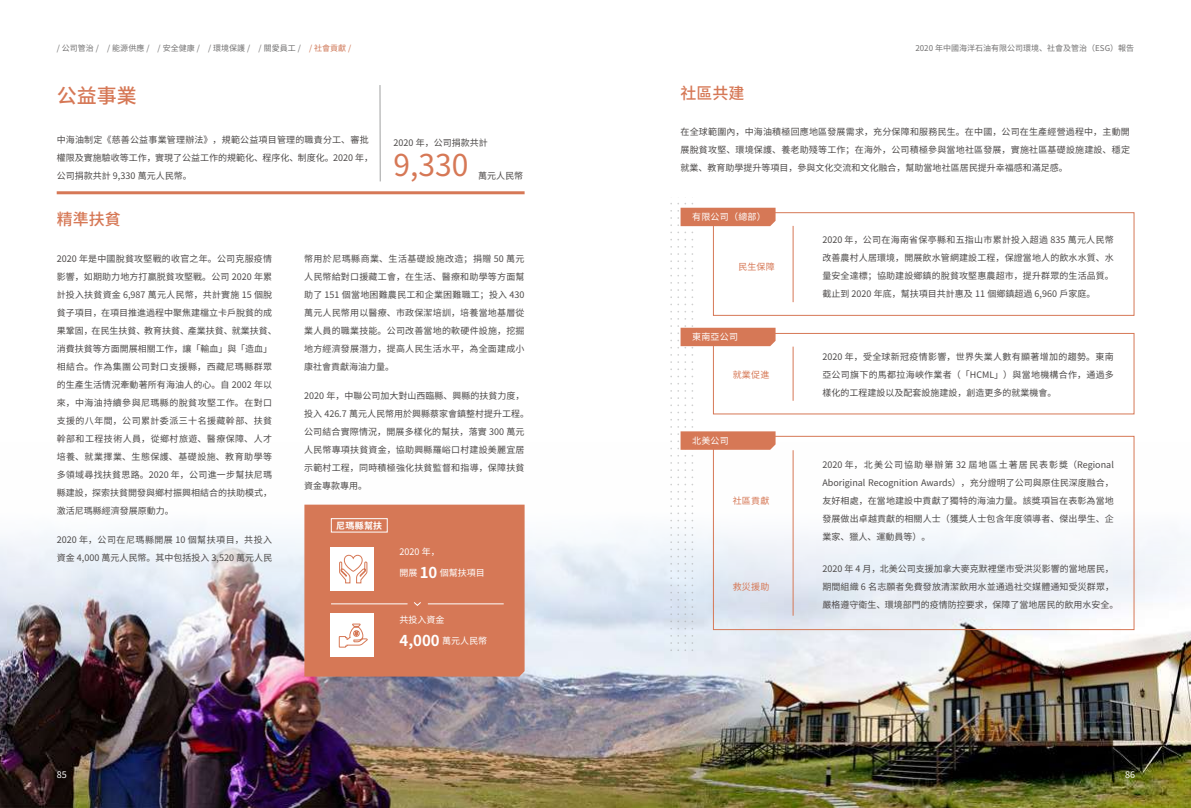
<style>
.page{position:relative;width:1191px;height:808px;background:#fff}
.page>*{position:absolute;margin:0;border:0;box-sizing:border-box;transform-origin:0 0}
.t1{font:30px "Source Han Sans CN";color:#d67856}
.t2{font:500 20px "Source Han Sans CN";color:#d67856}
.t3{font:500 16px "Source Han Sans CN";color:#d67856}
.t4{font:700 15px "Source Han Sans CN";color:#fff}
.t5{font:9px/18px "Source Han Sans CN";letter-spacing:.01em;color:#4c4948}
.t6{font:9px "Source Han Sans CN";color:#fff}
.t7{font:9px "Source Han Sans CN";letter-spacing:.025em;color:#d67856}
.t8{font:700 9px "Source Han Sans CN";letter-spacing:.025em;color:#fff}
.t9{font:8px "Source Han Sans CN";color:#727171}
.s1{color:#ce7554}
.s2{font-weight:700;font-size:15px}
</style>
<div class="page">
<img style="left:0;top:442px;width:1191px;height:366px">
<svg style="left:670px;top:635px;width:23px;height:16px"></svg>
<svg style="left:670px;top:628px;width:23px;height:1px"></svg>
<svg style="left:670px;top:599px;width:23px;height:23px"></svg>
<svg style="left:670px;top:592px;width:23px;height:1px"></svg>
<svg style="left:670px;top:563px;width:23px;height:23px"></svg>
<svg style="left:670px;top:556px;width:23px;height:1px"></svg>
<svg style="left:670px;top:527px;width:23px;height:23px"></svg>
<svg style="left:670px;top:520px;width:23px;height:1px"></svg>
<svg style="left:670px;top:491px;width:23px;height:23px"></svg>
<svg style="left:670px;top:484px;width:23px;height:1px"></svg>
<svg style="left:670px;top:390px;width:23px;height:16px"></svg>
<svg style="left:670px;top:354px;width:23px;height:16px"></svg>
<svg style="left:670px;top:282px;width:23px;height:16px"></svg>
<svg style="left:670px;top:246px;width:23px;height:16px"></svg>
<hr style="left:380px;top:85px;width:1px;height:96px;background:#9fa0a0">
<hr style="left:57px;top:191px;width:467px;height:3px;background:#d67856">
<div style="left:713px;top:212px;width:421px;height:104px;border:1px solid #d67856"></div>
<div style="left:713px;top:333px;width:421px;height:81px;border:1px solid #d67856"></div>
<div style="left:713px;top:436px;width:421px;height:194px;border:1px solid #d67856"></div>
<svg style="left:670px;top:203px;width:105px;height:23px"></svg>
<svg style="left:670px;top:318px;width:105px;height:30px"></svg>
<svg style="left:670px;top:419px;width:105px;height:59px"></svg>
<hr style="left:793px;top:226px;width:1px;height:76px;background:#d67856">
<hr style="left:793px;top:347px;width:1px;height:54px;background:#d67856">
<hr style="left:793px;top:450px;width:1px;height:166px;background:#d67856">
<svg style="left:304px;top:505px;width:220px;height:171px;background:#da8567"></svg>
<div style="left:331px;top:518px;width:56px;height:14px;border:1px solid #fff"></div>
<p class="t9" style="left:57px;top:44px;width:296px">/ 公司管治 / / 能源供應 / / 安全健康 / / 環境保護 / / 關愛員工 / <span class="s1">/ 社會貢獻 /</span></p>
<p class="t9" style="left:915px;top:44px;width:220px">2020 年中國海洋石油有限公司環境、社會及管治（ESG）報告</p>
<h2 class="t2" style="left:57px;top:84px;width:81px">公益事業</h2>
<h3 class="t3" style="left:680px;top:84px;width:65px">社區共建</h3>
<p class="t5" style="left:57px;top:131px;width:318px">中海油制定《慈善公益事業管理辦法》，規範公益項目管理的職責分工、審批權限及實施驗收等工作，實現了公益工作的規範化、程序化、制度化。2020 年，公司捐款共計 9,330 萬元人民幣。</p>
<p class="t5" style="left:680px;top:123px;width:451px;text-align:justify">在全球範圍內，中海油積極回應地區發展需求，充分保障和服務民生。在中國，公司在生產經營過程中，主動開展脫貧攻堅、環境保護、養老助殘等工作；在海外，公司積極參與當地社區發展，實施社區基礎設施建設、穩定就業、教育助學提升等項目，參與文化交流和文化融合，幫助當地社區居民提升幸福感和滿足感。</p>
<p class="t5" style="left:393px;top:134px;width:96px">2020 年，公司捐款共計</p>
<h1 class="t1" style="left:393px;top:148px;width:76px">9,330</h1>
<p class="t5" style="left:478px;top:166px;width:46px">萬元人民幣</p>
<h3 class="t3" style="left:57px;top:210px;width:65px">精準扶貧</h3>
<p class="t5" style="left:57px;top:250px;width:221px">2020 年是中國脫貧攻堅戰的收官之年。公司克服疫情影響，如期助力地方打贏脱貧攻堅戰。公司 2020 年累計投入扶貧資金 6,987 萬元人民幣，共計實施 15 個脫貧子項目，在項目推進過程中聚焦建檔立卡戶脫貧的成果鞏固，在民生扶貧、教育扶貧、產業扶貧、就業扶貧、消費扶貧等方面開展相關工作，讓「輸血」與「造血」相結合。作為集團公司對口支援縣，西藏尼瑪縣群眾的生產生活情況牽動著所有海油人的心。自 2002 年以來，中海油持續參與尼瑪縣的脫貧攻堅工作。在對口支援的八年間，公司累計委派三十名援藏幹部、扶貧幹部和工程技術人員，從鄉村旅遊、醫療保障、人才培養、就業擇業、生態保護、基礎設施、教育助學等多領域尋找扶貧思路。2020 年，公司進一步幫扶尼瑪縣建設，探索扶貧開發與鄉村振興相結合的扶助模式，激活尼瑪縣經濟發展原動力。</p>
<p class="t5" style="left:57px;top:531px;width:217px">2020 年，公司在尼瑪縣開展 10 個幫扶項目，共投入資金 4,000 萬元人民幣。其中包括投入 3,520 萬元人民</p>
<p class="t5" style="left:304px;top:250px;width:222px;text-align:justify">幣用於尼瑪縣商業、生活基礎設施改造；捐贈 50 萬元人民幣給對口援藏工會，在生活、醫療和助學等方面幫助了 151 個當地困難農民工和企業困難職工；投入 430萬元人民幣用以醫療、市政保潔培訓，培養當地基層從業人員的職業技能。公司改善當地的軟硬件設施，挖掘地方經濟發展潛力，提高人民生活水平，為全面建成小康社會貢獻海油力量。</p>
<p class="t5" style="left:304px;top:387px;width:226px">2020 年，中聯公司加大對山西臨縣、興縣的扶貧力度，投入 426.7 萬元人民幣用於興縣蔡家會鎮整村提升工程。公司結合實際情況，開展多樣化的幫扶，落實 300 萬元人民幣專項扶貧資金，協助興縣羅峪口村建設美麗宜居示範村工程，同時積極強化扶貧監督和指導，保障扶貧資金專款專用。</p>
<p class="t8" style="left:336px;top:520px;width:47px">尼瑪縣幫扶</p>
<p class="t6" style="left:399px;top:546px;width:42px">2020 年，</p>
<p class="t6" style="left:399px;top:567px;width:87px">開展 <span class="s2">10</span> 個幫扶項目</p>
<p class="t6" style="left:399px;top:614px;width:46px">共投入資金</p>
<h3 class="t4" style="left:399px;top:632px;width:89px">4,000 <sup>萬元人民幣</sup></h3>
<p class="t6" style="left:692px;top:212px;width:75px">有限公司（總部）</p>
<p class="t7" style="left:738px;top:261px;width:38px">民生保障</p>
<p class="t6" style="left:692px;top:332px;width:47px">東南亞公司</p>
<p class="t7" style="left:732px;top:370px;width:38px">就業促進</p>
<p class="t6" style="left:692px;top:436px;width:38px">北美公司</p>
<p class="t7" style="left:732px;top:496px;width:38px">社區貢獻</p>
<p class="t7" style="left:732px;top:581px;width:38px">救災援助</p>
<p class="t5" style="left:822px;top:230px;width:293px;text-align:justify">2020 年，公司在海南省保亭縣和五指山市累計投入超過 835 萬元人民幣改善農村人居環境，開展飲水管網建設工程，保證當地人的飲水水質、水量安全達標；協助建設鄉鎮的脫貧攻堅惠農超市，提升群眾的生活品質。截止到 2020 年底，幫扶項目共計惠及 11 個鄉鎮超過 6,960 戶家庭。</p>
<p class="t5" style="left:822px;top:348px;width:293px;text-align:justify">2020 年，受全球新冠疫情影響，世界失業人數有顯著增加的趨勢。東南亞公司旗下的馬都拉海峽作業者（「HCML」）與當地機構合作，通過多樣化的工程建設以及配套設施建設，創造更多的就業機會。</p>
<p class="t5" style="left:822px;top:456px;width:293px;text-align:justify">2020 年，北美公司協助舉辦第 32 屆地區土著居民表彰獎（Regional Aboriginal Recognition Awards），充分證明了公司與原住民深度融合，友好相處，在當地建設中貢獻了獨特的海油力量。該獎項旨在表彰為當地發展做出卓越貢獻的相關人士（獲獎人士包含年度領導者、傑出學生、企業家、獵人、運動員等）。</p>
<p class="t5" style="left:822px;top:559px;width:297px">2020 年 4 月，北美公司支援加拿大麥克默裡堡市受洪災影響的當地居民，期間組織 6 名志願者免費發放清潔飲用水並通過社交媒體通知受災群眾，嚴格遵守衛生、環境部門的疫情防控要求，保障了當地居民的飲用水安全。</p>
<p class="t6" style="left:57px;top:769px;width:11px">85</p>
<p class="t6" style="left:1125px;top:769px;width:11px">86</p>
</div>
